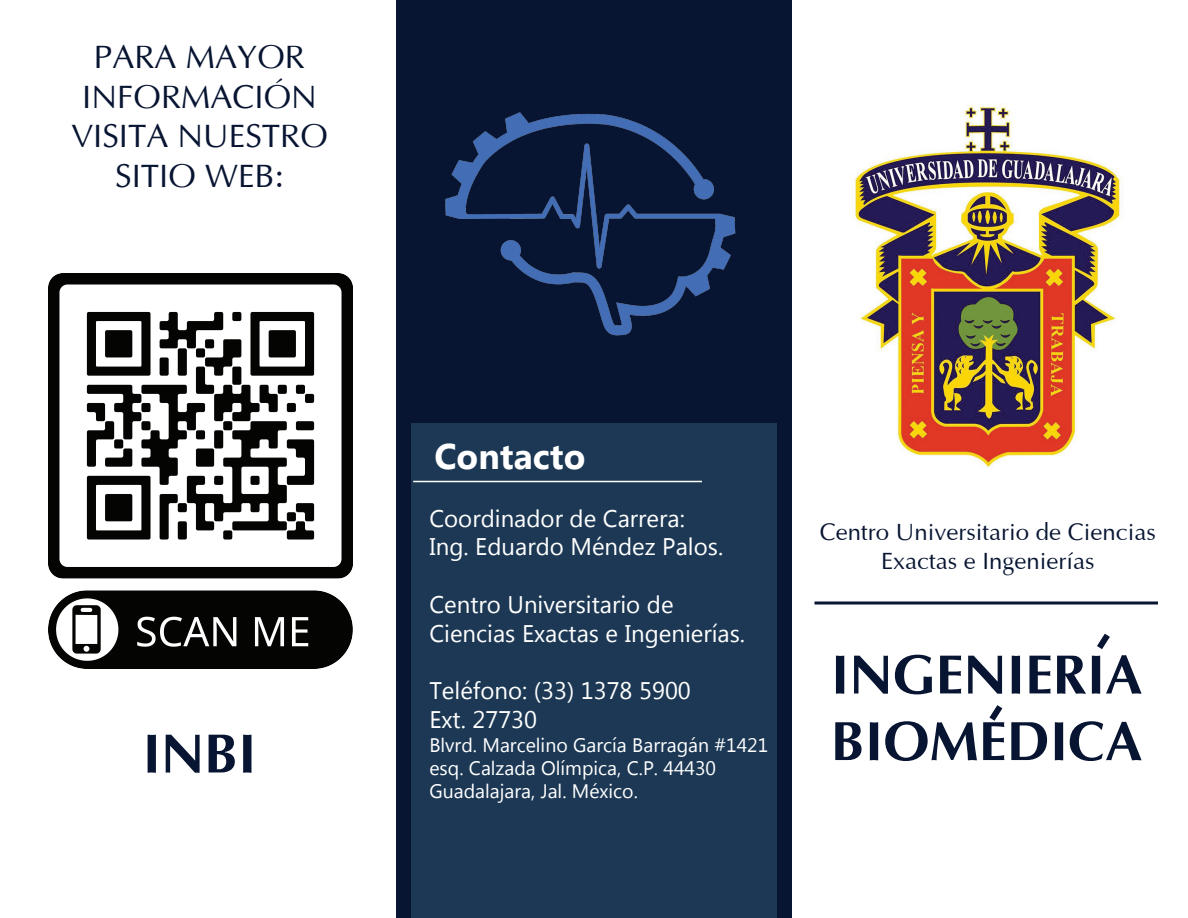
<style>
.page{position:relative;width:1188px;height:918px;background:#fff}
.page>*{position:absolute;margin:0;border:0;box-sizing:border-box;transform-origin:0 0}
.t1{font:700 55.5px/66.6px "Optima";color:#081532}
.t2{font:700 35.55px "Microsoft New Tai Lue";color:#fff}
.t3{font:33px/39.6px "Optima";color:#081532;text-align:center}
.t4{font:24px/28.8px "Microsoft New Tai Lue";color:#fff}
.t5{font:24px/28.8px "Optima";color:#081532;text-align:center}
.t6{font:19.5px/23.4px "Microsoft New Tai Lue";color:#fff}
</style>
<div class="page">
<div style="left:396px;top:0;width:396px;height:918px;background:#081532"></div>
<div style="left:411px;top:424px;width:366px;height:494px;background:#1c3854"></div>
<img style="left:854px;top:104px;width:269px;height:365px">
<hr style="left:814px;top:602px;width:344px;height:2px;background:#081532">
<img style="left:445px;top:112px;width:291px;height:224px">
<hr style="left:413px;top:481px;width:289px;height:1px;background:#fff">
<svg style="left:1097px;top:633px;width:13px;height:16px"></svg>
<svg style="left:989px;top:705px;width:14px;height:16px"></svg>
<img style="left:48px;top:273px;width:305px;height:396px">
<h3 class="t3" style="left:71px;top:35px;width:258px">PARA MAYOR<br>INFORMACIÓN<br>VISITA NUESTRO<br>SITIO WEB:</h3>
<h1 class="t1" style="left:143px;top:722px;width:116px">INBI</h1>
<h2 class="t2" style="left:434px;top:436px;width:153px">Contacto</h2>
<p class="t4" style="left:429px;top:506px;width:295px">Coordinador de Carrera:<br>Ing. Eduardo Méndez Palos.</p>
<p class="t4" style="left:429px;top:592px;width:317px">Centro Universitario de<br>Ciencias Exactas e Ingenierías.</p>
<p class="t4" style="left:429px;top:679px;width:263px">Teléfono: (33) 1378 5900<br>Ext. 27730</p>
<p class="t6" style="left:429px;top:735px;width:340px">Blvrd. Marcelino García Barragán #1421 esq. Calzada Olímpica, C.P. 44430<br>Guadalajara, Jal. México.</p>
<p class="t5" style="left:820px;top:516px;width:338px">Centro Universitario de Ciencias<br>Exactas e Ingenierías</p>
<h1 class="t1" style="left:831px;top:643px;width:313px">INGENIERIA<br>BIOMEDICA</h1>
</div>
